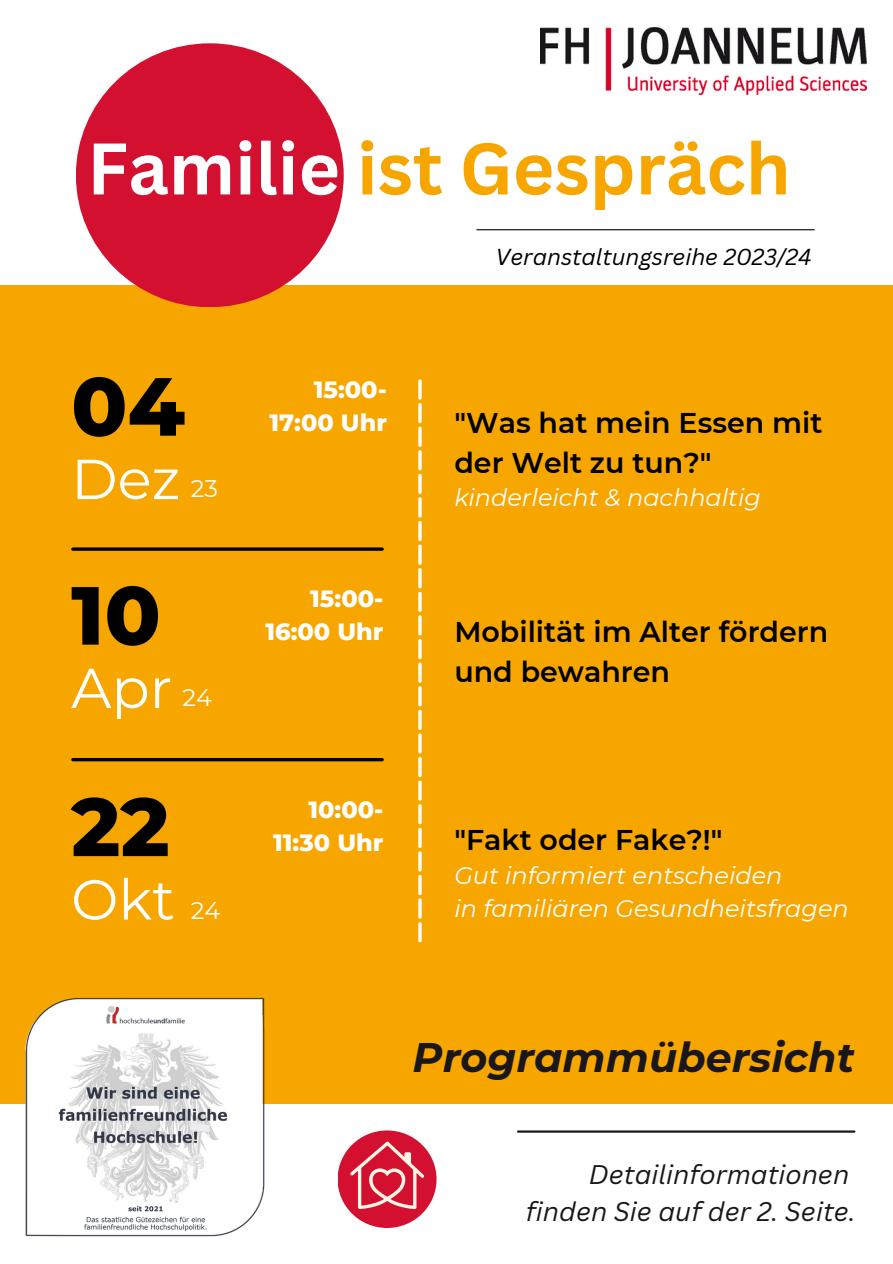
<style>
.page{position:relative;width:893px;height:1264px;background:#fff}
.page>*{position:absolute;margin:0;border:0;box-sizing:border-box;transform-origin:0 0}
.t1{font:800 82.2px "Montserrat";color:#000}
.t2{font:700 71.25px "Canva Sans";color:#f7a600}
.t3{font:56.25px "Montserrat";color:#fff}
.t4{font:italic 700 41.25px "Montserrat";color:#1a171b}
.t5{font:600 28.5px/39.3px "Montserrat";color:#000}
.t6{font:italic 26.25px "Canva Sans";color:#1a171b}
.t7{font:italic 24px "Montserrat";color:#fff}
.t8{font:800 24px "Montserrat";color:#fff}
.t9{font:24px "Montserrat";color:#fff}
.t10{font:italic 22.5px "Canva Sans";color:#000}
.s1{color:#fff}
</style>
<div class="page">
<div style="left:0;top:0;width:892px;height:1262px;background:#f7a600"></div>
<div style="left:0;top:1103px;width:892px;height:159px;background:#fff"></div>
<hr style="left:518px;top:1130px;width:336px;height:2px;background:#1a171b">
<svg style="left:73px;top:547px;width:309px;height:4px"></svg>
<hr style="left:73px;top:758px;width:309px;height:3px;background:#000">
<svg style="left:418px;top:379px;width:3px;height:563px;background:#fce9c1"></svg>
<div style="left:0;top:0;width:892px;height:284px;background:#fff"></div>
<div style="left:76px;top:43px;width:268px;height:264px;background:#d41030;border-radius:50%"></div>
<img style="left:540px;top:28px;width:326px;height:66px">
<img style="left:23px;top:997px;width:246px;height:240px">
<div style="left:337px;top:1130px;width:99px;height:97px;background:#d41030;border-radius:50%"></div>
<svg style="left:350px;top:1141px;width:74px;height:67px"></svg>
<hr style="left:477px;top:229px;width:337px;height:1px;background:#000">
<p class="t2" style="left:87px;top:118px;width:705px"><span class="s1">Familie</span> ist Gespräch</p>
<p class="t1" style="left:71px;top:356px;width:115px">04</p>
<p class="t3" style="left:71px;top:444px;width:111px">Dez</p>
<p class="t9" style="left:191px;top:474px;width:29px">23</p>
<p class="t1" style="left:71px;top:565px;width:91px">10</p>
<p class="t3" style="left:71px;top:653px;width:102px">Apr</p>
<p class="t9" style="left:182px;top:683px;width:31px">24</p>
<p class="t1" style="left:71px;top:776px;width:100px">22</p>
<p class="t3" style="left:71px;top:865px;width:105px">Okt</p>
<p class="t9" style="left:191px;top:895px;width:31px">24</p>
<p class="t8" style="left:314px;top:375px;width:75px">15:00-</p>
<p class="t8" style="left:269px;top:408px;width:119px">17:00 Uhr</p>
<p class="t8" style="left:310px;top:583px;width:75px">15:00-</p>
<p class="t8" style="left:265px;top:617px;width:120px">16:00 Uhr</p>
<p class="t8" style="left:308px;top:794px;width:77px">10:00-</p>
<p class="t8" style="left:273px;top:827px;width:112px">11:30 Uhr</p>
<p class="t10" style="left:495px;top:241px;width:318px">Veranstaltungsreihe 2023/24</p>
<p class="t5" style="left:454px;top:403px;width:369px">"Was hat mein Essen mit</p>
<p class="t5" style="left:454px;top:443px;width:259px">der Welt zu tun?"</p>
<p class="t7" style="left:454px;top:483px;width:308px">kinderleicht &amp; nachhaltig</p>
<p class="t5" style="left:454px;top:612px;width:375px">Mobilität im Alter fördern und bewahren</p>
<p class="t5" style="left:454px;top:820px;width:270px">"Fakt oder Fake?!"</p>
<p class="t7" style="left:454px;top:860px;width:329px">Gut informiert entscheiden</p>
<p class="t7" style="left:454px;top:893px;width:396px">in familiären Gesundheitsfragen</p>
<p class="t4" style="left:412px;top:1031px;width:443px">Programmübersicht</p>
<p class="t6" style="left:589px;top:1155px;width:262px">Detailinformationen</p>
<p class="t6" style="left:526px;top:1192px;width:331px">finden Sie auf der 2. Seite.</p>
</div>
